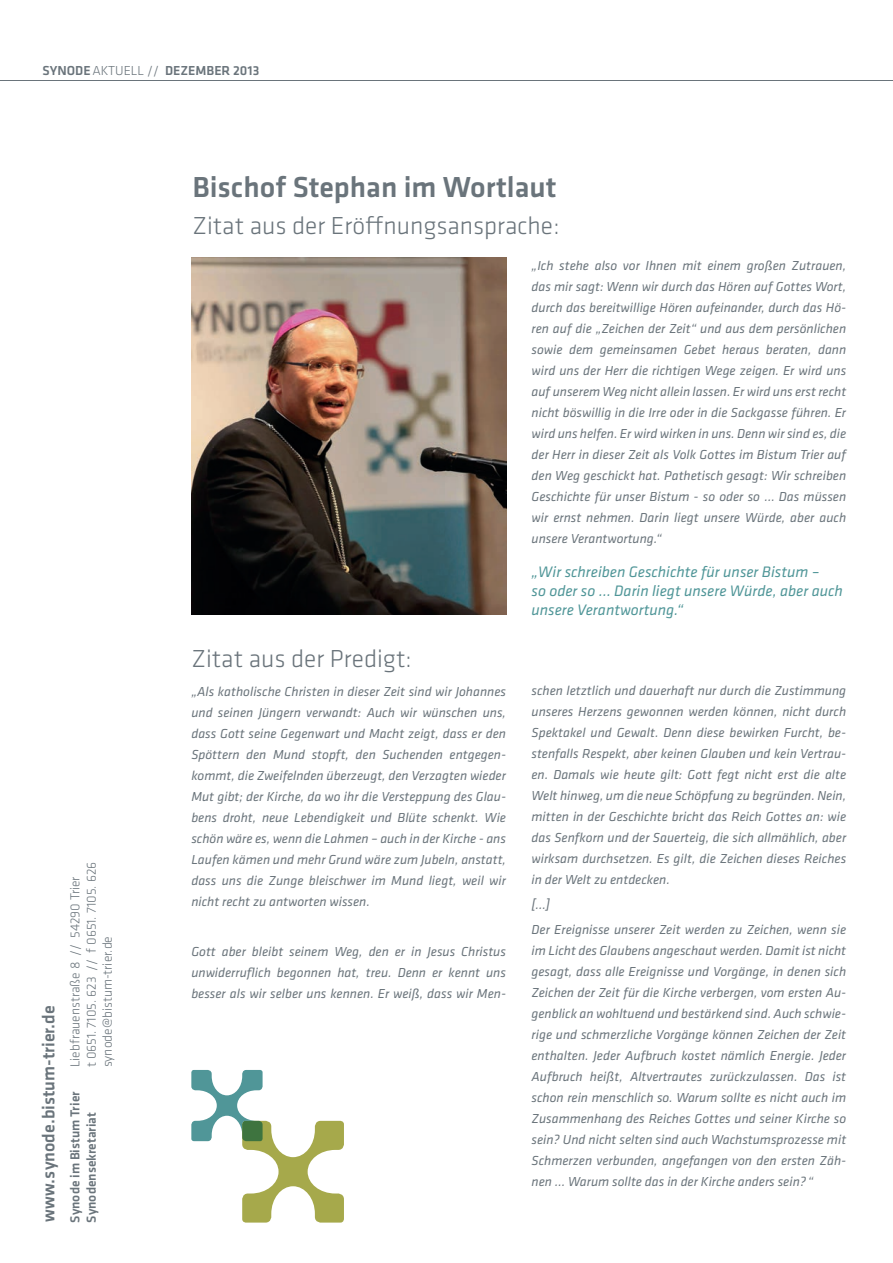
<style>
.page{position:relative;width:893px;height:1263px;background:#fff}
.page>*{position:absolute;margin:0;border:0;box-sizing:border-box;transform-origin:0 0}
.t1{font:500 30px "Klavika Basic";color:#6a747b}
.t2{font:300 25.5px "Klavika Basic";color:#6a747b}
.t3{font:500 18px "Klavika Basic";color:#6a747b}
.t4{font:italic 15.75px/18.9px "Klavika Basic";color:#509698}
.t5{font:italic 13.5px/21px "Klavika Basic";color:#6a747b;text-align:justify}
.t6{font:300 13.5px/16.2px "Klavika Basic";color:#6a747b}
.t7{font:500 13.5px/16.2px "Klavika Basic";color:#6a747b}
.s1{font-weight:300}
</style>
<div class="page">
<hr style="left:0;top:80px;width:893px;height:1px;background:#6a747b">
<svg style="left:191px;top:1070px;width:153px;height:152px"></svg>
<img style="left:191px;top:258px;width:315px;height:356px">
<p class="t7" style="left:43px;top:63px;width:218px">SYNODE <span class="s1">AKTUELL //</span> DEZEMBER 2013</p>
<h3 class="t3" style="left:42px;top:1222px;width:218px;rotate:-90deg">www.synode.bistum-trier.de</h3>
<p class="t6" style="left:68px;top:1067px;width:207px;rotate:-90deg">Liebfrauenstraße 8 // 54290 Trier<br>t 0651. 7105. 623 // f 0651. 7105. 626 synode@bistum-trier.de</p>
<p class="t7" style="left:68px;top:1222px;width:133px;rotate:-90deg">Synode im Bistum Trier<br>Synodensekretariat</p>
<h1 class="t1" style="left:192px;top:175px;width:366px">Bischof Stephan im Wortlaut</h1>
<h2 class="t2" style="left:192px;top:216px;width:369px">Zitat aus der Eröffnungsansprache:</h2>
<p class="t5" style="left:532px;top:256px;width:316px">„Ich stehe also vor Ihnen mit einem großen Zutrauen, das mir sagt: Wenn wir durch das Hören auf Gottes Wort, durch das bereitwillige Hören aufeinander, durch das Hö&shy;ren auf die „Zeichen der Zeit“ und aus dem persönlichen sowie dem gemeinsamen Gebet heraus beraten, dann wird uns der Herr die richtigen Wege zeigen. Er wird uns auf unserem Weg nicht allein lassen. Er wird uns erst recht nicht böswillig in die Irre oder in die Sackgasse führen. Er wird uns helfen. Er wird wirken in uns. Denn wir sind es, die der Herr in dieser Zeit als Volk Gottes im Bistum Trier auf den Weg geschickt hat. Pathetisch gesagt: Wir schreiben Geschichte für unser Bistum - so oder so … Das müssen wir ernst nehmen. Darin liegt unsere Würde, aber auch unsere Verantwortung.“</p>
<p class="t4" style="left:531px;top:564px;width:313px">„Wir schreiben Geschichte für unser Bistum –<br>so oder so … Darin liegt unsere Würde, aber auch unsere Verantwortung.“</p>
<h2 class="t2" style="left:191px;top:649px;width:222px">Zitat aus der Predigt:</h2>
<p class="t5" style="left:191px;top:681px;width:316px">„Als katholische Christen in dieser Zeit sind wir Johannes und seinen Jüngern verwandt: Auch wir wünschen uns, dass Gott seine Gegenwart und Macht zeigt, dass er den Spöttern den Mund stopft, den Suchenden entgegen&shy;kommt, die Zweifelnden überzeugt, den Verzagten wieder Mut gibt; der Kirche, da wo ihr die Versteppung des Glau&shy;bens droht, neue Lebendigkeit und Blüte schenkt. Wie schön wäre es, wenn die Lahmen – auch in der Kirche - ans Laufen kämen und mehr Grund wäre zum Jubeln, anstatt, dass uns die Zunge bleischwer im Mund liegt, weil wir nicht recht zu antworten wissen.</p>
<p class="t5" style="left:191px;top:942px;width:316px">Gott aber bleibt seinem Weg, den er in Jesus Christus unwiderruflich begonnen hat, treu. Denn er kennt uns besser als wir selber uns kennen. Er weiß, dass wir Men-</p>
<p class="t5" style="left:531px;top:681px;width:316px">schen letztlich und dauerhaft nur durch die Zustimmung unseres Herzens gewonnen werden können, nicht durch Spektakel und Gewalt. Denn diese bewirken Furcht, be&shy;stenfalls Respekt, aber keinen Glauben und kein Vertrau&shy;en. Damals wie heute gilt: Gott fegt nicht erst die alte Welt hinweg, um die neue Schöpfung zu begründen. Nein, mitten in der Geschichte bricht das Reich Gottes an: wie das Senfkorn und der Sauerteig, die sich allmählich, aber wirksam durchsetzen. Es gilt, die Zeichen dieses Reiches in der Welt zu entdecken.</p>
<p class="t5" style="left:531px;top:893px;width:316px;line-height:25.2px">[…]<br>Der Ereignisse unserer Zeit werden zu Zeichen, wenn sie</p>
<p class="t5" style="left:531px;top:941px;width:316px">im Licht des Glaubens angeschaut werden. Damit ist nicht gesagt, dass alle Ereignisse und Vorgänge, in denen sich Zeichen der Zeit für die Kirche verbergen, vom ersten Au&shy;genblick an wohltuend und bestärkend sind. Auch schwie&shy;rige und schmerzliche Vorgänge können Zeichen der Zeit enthalten. Jeder Aufbruch kostet nämlich Energie. Jeder Aufbruch heißt, Altvertrautes zurückzulassen. Das ist schon rein menschlich so. Warum sollte es nicht auch im Zusammenhang des Reiches Gottes und seiner Kirche so sein? Und nicht selten sind auch Wachstumsprozesse mit Schmerzen verbunden, angefangen von den ersten Zäh&shy;nen … Warum sollte das in der Kirche anders sein? “</p>
</div>
